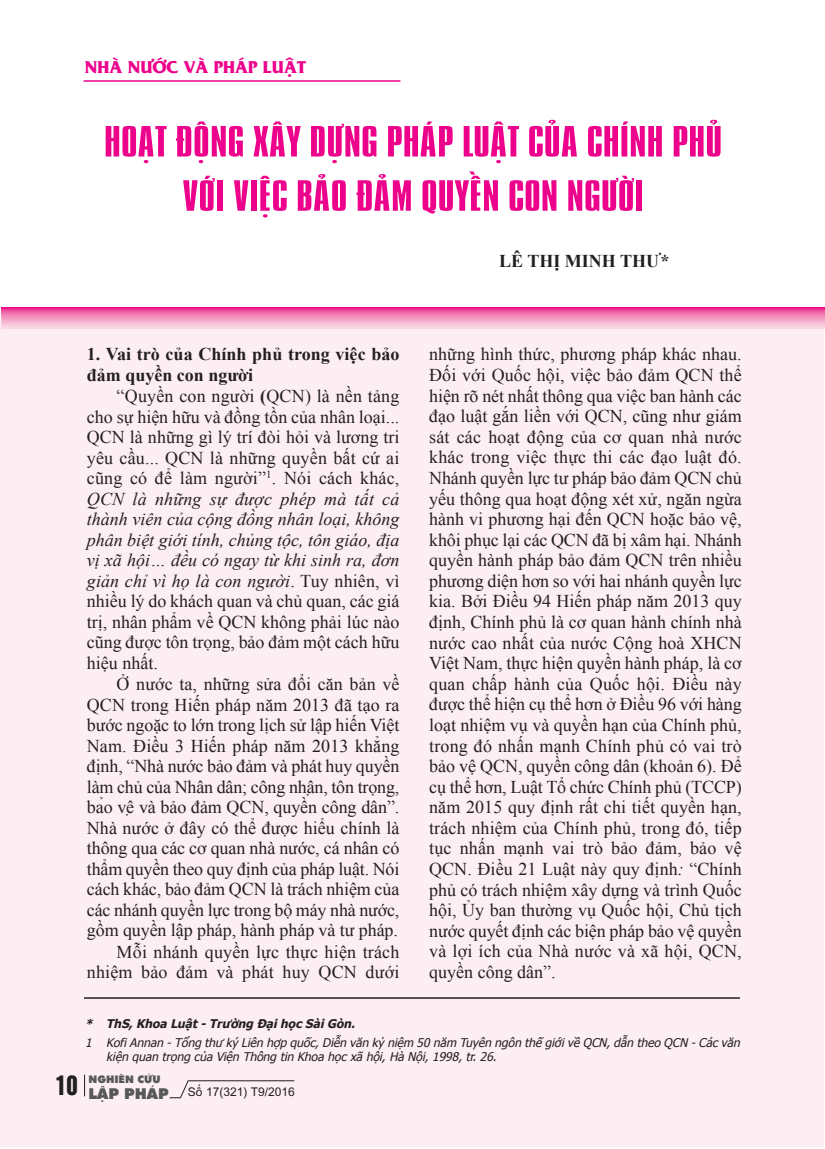
<style>
.page{position:relative;width:825px;height:1149px;background:#fff}
.page>*{position:absolute;margin:0;border:0;box-sizing:border-box;transform-origin:0 0}
.t1{font:300 37.5px/54.2px "Vn Compacta 2";color:#ed028c;text-align:center;scale:1.4 1}
.t2{font:24.75px "Vn Helvet Ins H Medium";color:#231f20;scale:.91 1}
.t3{font:18px/20.5px "Times New Roman";letter-spacing:-.005em;color:#231f20;text-align:justify}
.t4{font:700 18px/20.5px "Times New Roman";color:#231f20}
.t5{font:700 18px "France";color:#ed028c}
.t6{font:15px "Vn Futura Extra Black 2";color:#57585a}
.t7{font:italic 12px/14.4px "Tahoma";color:#231f20}
.t8{font:italic 700 12px "Tahoma";color:#231f20}
.t9{font:12px "Vn Arial 2";color:#231f20}
.t10{font:10.5px "Vn Futura Extra Black 2";color:#57585a}
.s1{font-weight:700}
.s2{font-style:italic}
</style>
<div class="page">
<svg style="left:2px;top:307px;width:823px;height:21px;background:#ef51a1"></svg>
<div style="left:0;top:316px;width:824px;height:830px;background:#fdeef4"></div>
<img style="left:2px;top:316px;width:822px;height:12px">
<hr style="left:84px;top:996px;width:656px;height:2px;background:#231f20">
<svg style="left:170px;top:1079px;width:19px;height:19px"></svg>
<hr style="left:188px;top:1079px;width:106px;height:1px;background:#231f20">
<svg style="left:84px;top:1074px;width:1px;height:21px"></svg>
<hr style="left:84px;top:80px;width:316px;height:2px;background:#ed028c">
<p class="t5" style="left:85px;top:61px;width:223px">NHAÂNÛÚÁC VAÂPHAÁP LUÊÅT</p>
<h1 class="t1" style="left:104px;top:116px;width:443px">HOAÅT ÀÖÅNG XÊY DÛÅNG PHAÁP LUÊÅT CUÃA CHÑNH PHUÃ<br>VÚÁI VIÏåC BAÃO ÀAÃM QUYÏÌN CON NGÛÚÂI</h1>
<p class="t4" style="left:499px;top:251px;width:172px">Lê Thị Minh Thư*</p>
<p class="t4" style="left:87px;top:344px;width:314px">1. Vai trò của Chính phủ trong việc bảo đảm quyền con người</p>
<p class="t3" style="left:87px;top:386px;width:314px;text-indent:30px">“Quyền con người <span class="s1">(</span>QCN) là nền tảng cho sự hiện hữu và đồng tồn của nhân loại...<br>QCN là những gì lý trí đòi hỏi và lương tri yêu cầu... QCN là những quyền bất cứ ai cũng có để làm người”<sup>1</sup>. Nói cách khác, <span class="s2">QCN là những sự được phép mà tất cả thành viên của cộng đồng nhân loại, không phân biệt giới tính, chủng tộc, tôn giáo, địa vị xã hội… đều có ngay từ khi sinh ra, đơn giản chỉ vì họ là con người</span>. Tuy nhiên, vì nhiều lý do khách quan và chủ quan, các giá trị, nhân phẩm về QCN không phải lúc nào cũng được tôn trọng, bảo đảm một cách hữu hiệu nhất.</p>
<p class="t3" style="left:87px;top:673px;width:314px;text-align:right">Ở nước ta, những sửa đổi căn bản về QCN trong Hiến pháp năm 2013 đã tạo ra bước ngoặc to lớn trong lịch sử lập hiến Việt Nam. Điều 3 Hiến pháp năm 2013 khẳng định, “Nhà nước bảo đảm và phát huy quyền làm chủ của Nhân dân; công nhâṇ, tôn trọng, baỏ vệvà bảo đảm QCN, quyền công dân”.<br>Nhà nước ở đây có thể được hiểu chính là thông qua các cơ quan nhà nước, cá nhân có thẩm quyền theo quy định của pháp luật. Nói cách khác, bảo đảm QCN là trách nhiệm của các nhánh quyền lực trong bộ máy nhà nước, gồm quyền lập pháp, hành pháp và tư pháp.<br>Mỗi nhánh quyền lực thực hiện trách nhiệm bảo đảm và phát huy QCN dưới</p>
<p class="t3" style="left:429px;top:344px;width:314px">những hình thức, phương pháp khác nhau.<br>Đối với Quốc hội, việc bảo đảm QCN thể hiện rõ nét nhất thông qua việc ban hành các đạo luật gắn liền với QCN, cũng như giám sát các hoạt động của cơ quan nhà nước khác trong việc thực thi các đạo luật đó.<br>Nhánh quyền lực tư pháp bảo đảm QCN chủ yếu thông qua hoạt động xét xử, ngăn ngừa hành vi phương hại đến QCN hoặc bảo vệ, khôi phục lại các QCN đã bị xâm hại. Nhánh quyền hành pháp bảo đảm QCN trên nhiều phương diện hơn so với hai nhánh quyền lực kia. Bởi Điều 94 Hiến pháp năm 2013 quy định, Chính phủ là cơ quan hành chính nhà nước cao nhất của nước Cộng hoà XHCN Việt Nam, thực hiện quyền hành pháp, là cơ quan chấp hành của Quốc hội. Điều này được thể hiện cụ thể hơn ở Điều 96 với hàng loạt nhiệm vụ và quyền hạn của Chính phủ, trong đó nhấn mạnh Chính phủ có vai trò bảo vệ QCN, quyền công dân (khoản 6). Để cụ thể hơn, Luật Tổ chức Chính phủ (TCCP) năm 2015 quy định rất chi tiết quyền hạn, trách nhiệm của Chính phủ, trong đó, tiếp tục nhấn mạnh vai trò bảo đảm, bảo vệ QCN. Điều 21 Luật này quy định<span class="s2">:</span> “Chính phủ có trách nhiệm xây dựng và trình Quốc hội, Ủy ban thường vụ Quốc hội, Chủ tịch nước quyết định các biện pháp bảo vệ quyền và lợi ích của Nhà nước và xã hội, QCN, quyền công dân”.</p>
<p class="t8" style="left:85px;top:1015px;width:274px">* ThS, Khoa Luật - Trường Đại học Sài Gòn.</p>
<p class="t7" style="left:106px;top:1034px;width:638px;text-indent:-21px">1 Kofi Annan - Tổng thư ký Liên hợp quốc, Diễn văn kỷ niệm 50 năm Tuyên ngôn thế giới về QCN, dẫn theo QCN - Các văn kiện quan trọng của Viện Thông tin Khoa học xã hội, Hà Nội, 1998, tr. 26.</p>
<h2 class="t2" style="left:55px;top:1074px;width:26px">10</h2>
<p class="t10" style="left:88px;top:1072px;width:74px">NGHIÏN CÛÁU</p>
<p class="t6" style="left:88px;top:1084px;width:82px">LÊÅP PHAÁP</p>
<p class="t9" style="left:188px;top:1084px;width:108px">Söë 17(321) T9/2016</p>
</div>
